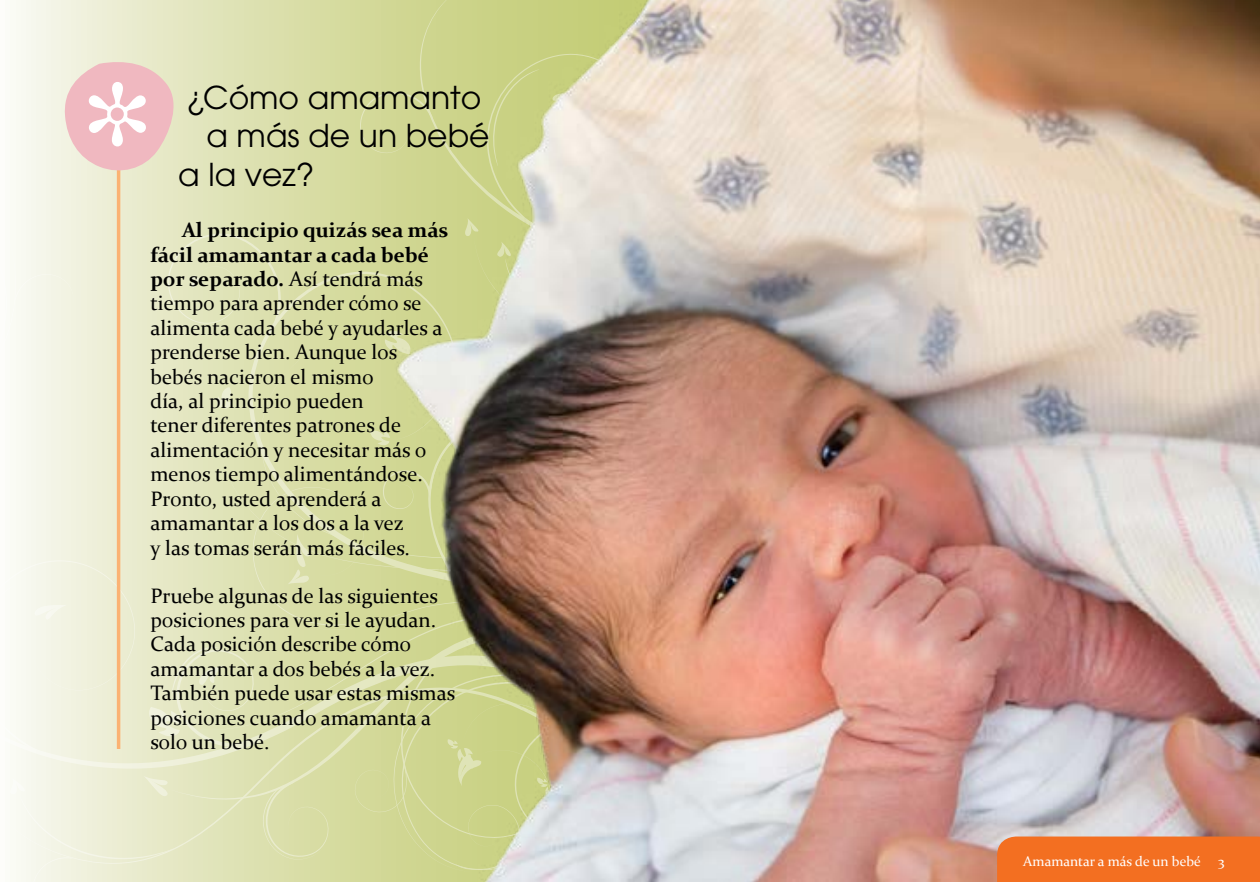
<style>
.page{position:relative;width:1260px;height:882px;background:#fff}
.page>*{position:absolute;margin:0;border:0;box-sizing:border-box;transform-origin:0 0}
.t1{font:31.32px "ITC Avant Garde Pro";color:#000}
.Body{font:21px/24.5px "Constantia";color:#000}
.t2{font:14px "Constantia";color:#fff}
.s1{font-weight:700}
</style>
<div class="page">
<img style="left:10px;top:0;width:1250px;height:882px">
<h1 class="t1" style="left:187px;top:78px;width:296px">¿Cómo amamanto</h1>
<h1 class="t1" style="left:207px;top:116px;width:284px">a más de un bebé</h1>
<h1 class="t1" style="left:178px;top:155px;width:138px">a la vez?</h1>
<p class="Body" style="left:150px;top:217px;width:299px;text-indent:32px"><span class="s1">Al principio quizás sea más fácil amamantar a cada bebé por separado.</span> Así tendrá más tiempo para aprender cómo se alimenta cada bebé y ayudarles a prenderse bien. Aunque los bebés nacieron el mismo<br>día, al principio pueden<br>tener diferentes patrones de alimentación y necesitar más o menos tiempo alimentándose.<br>Pronto, usted aprenderá a amamantar a los dos a la vez<br>y las tomas serán más fáciles.</p>
<p class="Body" style="left:150px;top:582px;width:306px">Pruebe algunas de las siguientes posiciones para ver si le ayudan.<br>Cada posición describe cómo amamantar a dos bebés a la vez.<br>También puede usar estas mismas posiciones cuando amamanta a solo un bebé.</p>
<p class="t2" style="left:1023px;top:852px;width:203px">Amamantar a más de un bebé 3</p>
</div>
